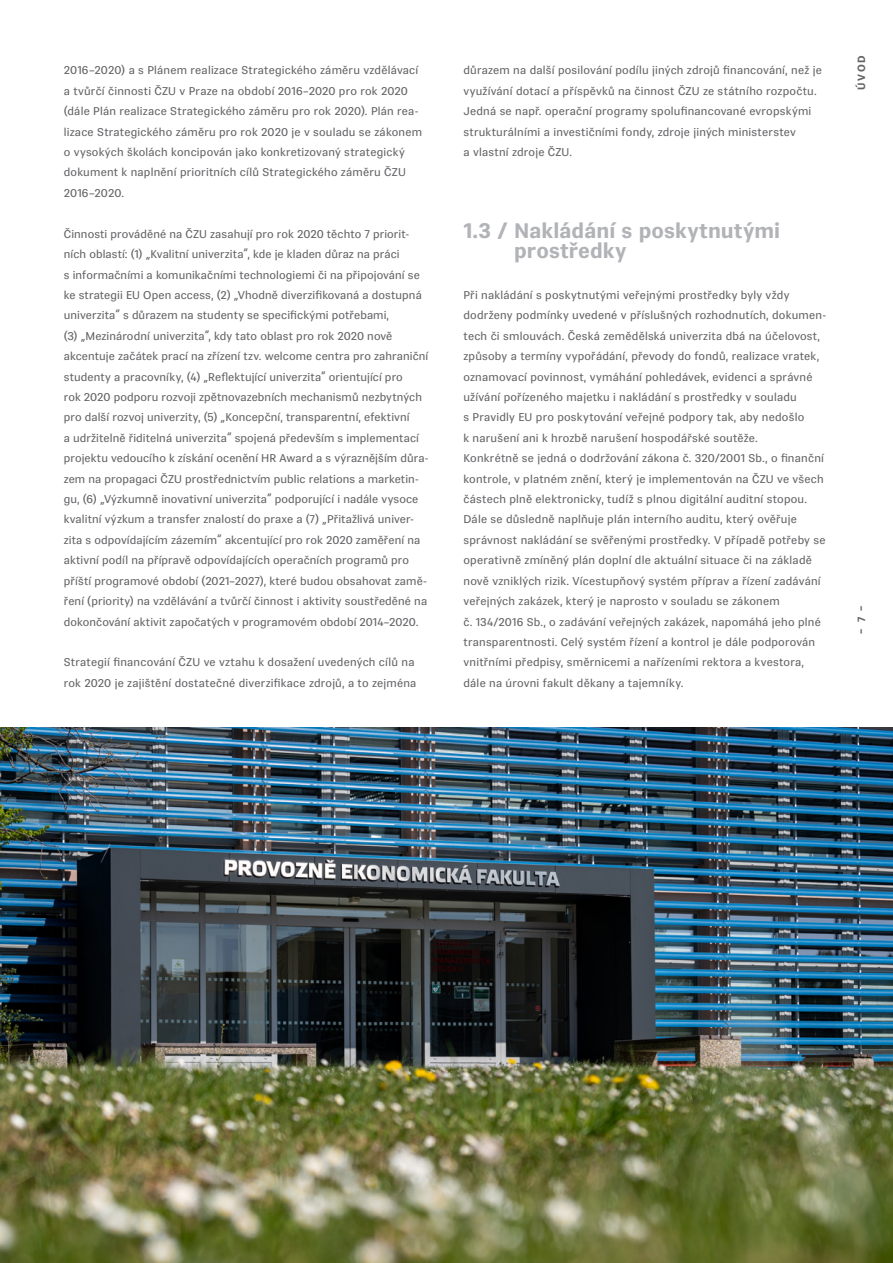
<style>
.page{position:relative;width:893px;height:1263px;background:#fff}
.page>*{position:absolute;margin:0;border:0;box-sizing:border-box;transform-origin:0 0}
.Nadpis_3{font:700 21px/20.4px "Vegan Sans Premium";color:#b2b3b7}
.Text{font:11.25px/20.4px "Vegan Sans Premium";letter-spacing:.015em;color:#636366}
.Strankovani__info__o{font:700 10.5px "Vegan Sans Premium";color:#636366}
</style>
<div class="page">
<img style="left:0;top:728px;width:893px;height:535px">
<p class="Text" style="left:64px;top:60px;width:360px">2016–2020) a s Plánem realizace Strategického záměru vzdělávací a tvůrčí činnosti ČZU v Praze na období 2016–2020 pro rok 2020 (dále Plán realizace Strategického záměru pro rok 2020). Plán rea&shy;lizace Strategického záměru pro rok 2020 je v souladu se zákonem o vysokých školách koncipován jako konkretizovaný strategický dokument k naplnění prioritních cílů Strategického záměru ČZU 2016–2020.</p>
<p class="Text" style="left:64px;top:224px;width:366px">Činnosti prováděné na ČZU zasahují pro rok 2020 těchto 7 priorit&shy;ních oblastí: (1) „Kvalitní univerzita“, kde je kladen důraz na práci<br>s informačními a komunikačními technologiemi či na připojování se ke strategii EU Open access, (2) „Vhodně diverzifikovaná a dostupná univerzita“ s důrazem na studenty se specifickými potřebami,<br>(3) „Mezinárodní univerzita“, kdy tato oblast pro rok 2020 nově akcentuje začátek prací na zřízení tzv. welcome centra pro zahraniční studenty a pracovníky, (4) „Reflektující univerzita“ orientující pro<br>rok 2020 podporu rozvoji zpětnovazebních mechanismů nezbytných pro další rozvoj univerzity, (5) „Koncepční, transparentní, efektivní<br>a udržitelně řiditelná univerzita“ spojená především s implementací projektu vedoucího k získání ocenění HR Award a s výraznějším důra&shy;zem na propagaci ČZU prostřednictvím public relations a marketin&shy;gu, (6) „Výzkumně inovativní univerzita“ podporující i nadále vysoce kvalitní výzkum a transfer znalostí do praxe a (7) „Přitažlivá univer&shy;zita s odpovídajícím zázemím“ akcentující pro rok 2020 zaměření na aktivní podíl na přípravě odpovídajících operačních programů pro příští programové období (2021–2027), které budou obsahovat zamě&shy;ření (priority) na vzdělávání a tvůrčí činnost i aktivity soustředěné na dokončování aktivit započatých v programovém období 2014–2020.</p>
<p class="Text" style="left:64px;top:652px;width:354px">Strategií financování ČZU ve vztahu k dosažení uvedených cílů na rok 2020 je zajištění dostatečné diverzifikace zdrojů, a to zejména</p>
<p class="Text" style="left:463px;top:60px;width:360px">důrazem na další posilování podílu jiných zdrojů financování, než je využívání dotací a příspěvků na činnost ČZU ze státního rozpočtu.<br>Jedná se např. operační programy spolufinancované evropskými strukturálními a investičními fondy, zdroje jiných ministerstev<br>a vlastní zdroje ČZU.</p>
<p class="Nadpis_3" style="left:514px;top:220px;width:267px;text-indent:-51px">1.3 / Nakládání s poskytnutými prostředky</p>
<p class="Text" style="left:463px;top:285px;width:364px">Při nakládání s poskytnutými veřejnými prostředky byly vždy dodrženy podmínky uvedené v příslušných rozhodnutích, dokumen&shy;tech či smlouvách. Česká zemědělská univerzita dbá na účelovost, způsoby a termíny vypořádání, převody do fondů, realizace vratek, oznamovací povinnost, vymáhání pohledávek, evidenci a správné užívání pořízeného majetku i nakládání s prostředky v souladu<br>s Pravidly EU pro poskytování veřejné podpory tak, aby nedošlo<br>k narušení ani k hrozbě narušení hospodářské soutěže.</p>
<p class="Text" style="left:463px;top:448px;width:364px">Konkrétně se jedná o dodržování zákona č. 320/2001 Sb., o finanční kontrole, v platném znění, který je implementován na ČZU ve všech částech plně elektronicky, tudíž s plnou digitální auditní stopou.<br>Dále se důsledně naplňuje plán interního auditu, který ověřuje správnost nakládání se svěřenými prostředky. V případě potřeby se operativně zmíněný plán doplní dle aktuální situace či na základě nově vzniklých rizik. Vícestupňový systém příprav a řízení zadávání veřejných zakázek, který je naprosto v souladu se zákonem<br>č. 134/2016 Sb., o zadávání veřejných zakázek, napomáhá jeho plné transparentnosti. Celý systém řízení a kontrol je dále podporován vnitřními předpisy, směrnicemi a nařízeními rektora a kvestora, dále na úrovni fakult děkany a tajemníky.</p>
<p class="Strankovani__info__o" style="left:855px;top:90px;width:36px;rotate:-90deg">ÚVOD</p>
<p class="Strankovani__info__o" style="left:855px;top:634px;width:30px;rotate:-90deg">– 7 –</p>
</div>
